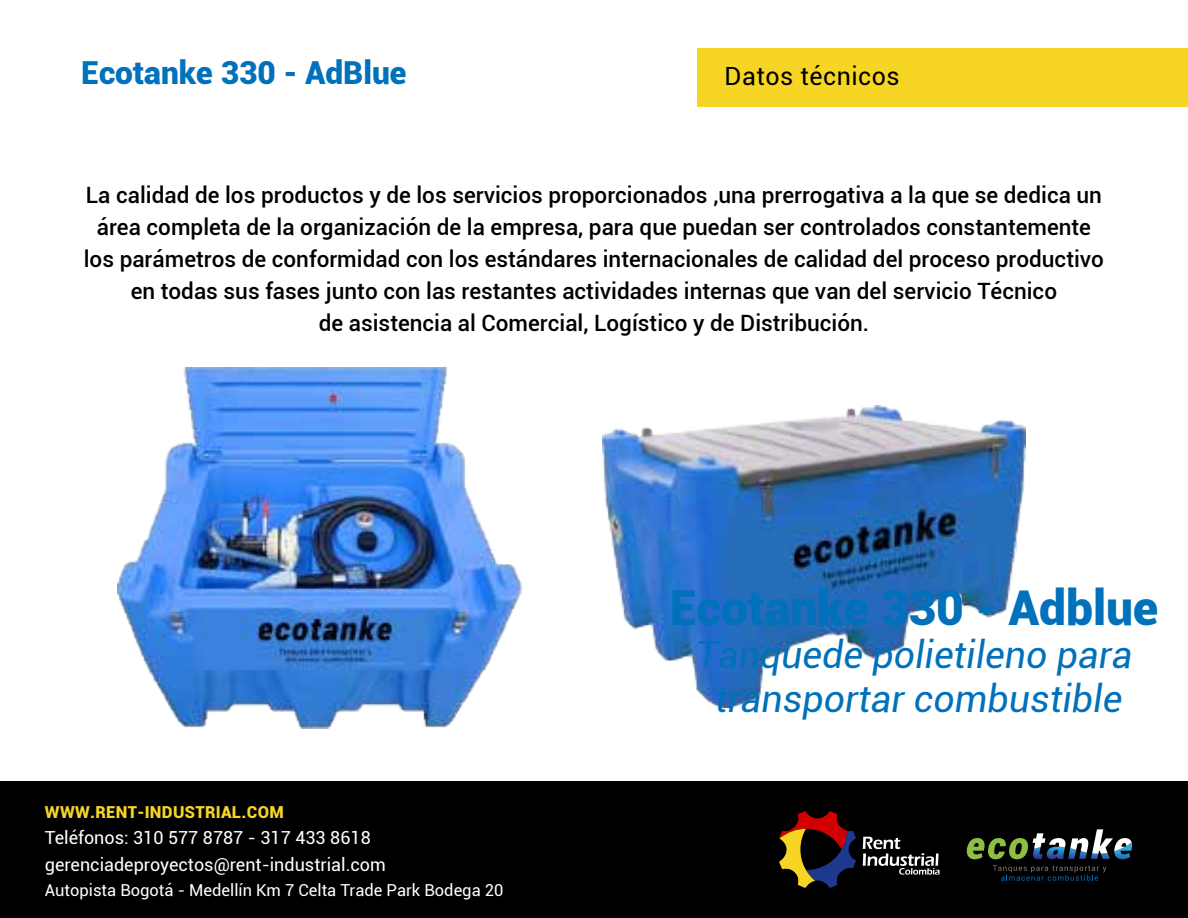
<style>
.page{position:relative;width:1188px;height:918px;background:#fff}
.page>*{position:absolute;margin:0;border:0;box-sizing:border-box;transform-origin:0 0}
.t1{font:900 48px "Roboto";color:#0071ba}
.t2{font:italic 37.5px/43.5px "Roboto";color:#0071ba;text-align:center}
.t3{font:900 31.65px "Roboto";color:#0071ba}
.t4{font:25.05px "Roboto";letter-spacing:.02em;color:#000}
.t5{font:500 22.5px/32px "Roboto";color:#000;text-align:center}
.t6{font:18px/27px "Roboto";color:#fff}
.t7{font:16.5px "Roboto";color:#fff}
.t8{font:900 16.5px "Roboto";letter-spacing:.02em;color:#f6d524}
</style>
<div class="page">
<img style="left:602px;top:406px;width:424px;height:302px">
<div style="left:698px;top:48px;width:490px;height:58px;background:#f6d524"></div>
<img style="left:117px;top:368px;width:404px;height:361px">
<div style="left:0;top:781px;width:1188px;height:137px;background:#000"></div>
<svg style="left:863px;top:837px;width:77px;height:38px"></svg>
<svg style="left:779px;top:811px;width:77px;height:77px"></svg>
<svg style="left:993px;top:865px;width:113px;height:16px"></svg>
<svg style="left:966px;top:829px;width:166px;height:30px"></svg>
<h3 class="t3" style="left:81px;top:50px;width:327px">Ecotanke 330 - AdBlue</h3>
<p class="t4" style="left:725px;top:59px;width:177px">Datos técnicos</p>
<p class="t5" style="left:84px;top:178px;width:1022px">La calidad de los productos y de los servicios proporcionados ,una prerrogativa a la que se dedica un área completa de la organización de la empresa, para que puedan ser controlados constantemente los parámetros de conformidad con los estándares internacionales de calidad del proceso productivo en todas sus fases junto con las restantes actividades internas que van del servicio Técnico<br>de asistencia al Comercial, Logístico y de Distribución.</p>
<p class="t8" style="left:45px;top:800px;width:240px">WWW.RENT-INDUSTRIAL.COM</p>
<p class="t6" style="left:45px;top:823px;width:343px">Teléfonos: 310 577 8787 - 317 433 8618 gerenciadeproyectos@rent-industrial.com</p>
<p class="t7" style="left:45px;top:879px;width:460px">Autopista Bogotá - Medellín Km 7 Celta Trade Park Bodega 20</p>
<h1 class="t1" style="left:670px;top:574px;width:490px">Ecotanke 330 - Adblue</h1>
<h2 class="t2" style="left:696px;top:632px;width:438px">Tanquede polietileno para transportar combustible</h2>
</div>
